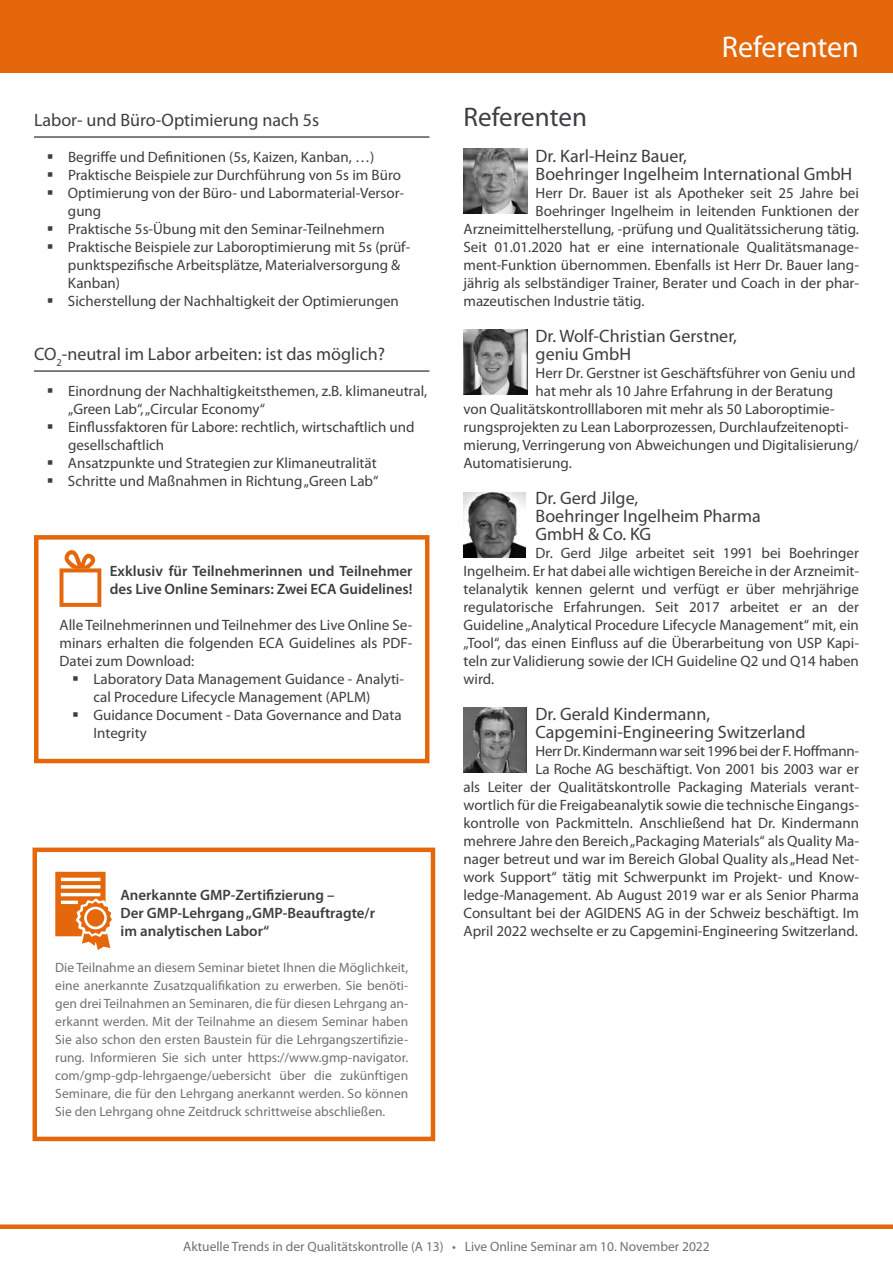
<style>
.page{position:relative;width:893px;height:1263px;background:#fff}
.page>*{position:absolute;margin:0;border:0;box-sizing:border-box;transform-origin:0 0}
.t1{font:30px "Myriad Pro";color:#fff}
.t2{font:27px "Myriad Pro";color:#3e3d40}
.t3{font:18px/18px "Myriad Pro";color:#3e3d40}
.t4{font:15px/18px "Myriad Pro";color:#3e3d40}
.t5{font:600 15px/18px "Myriad Pro";color:#3e3d40}
.t6{font:13.5px/18px "Myriad Pro";color:#707172;text-align:justify}
</style>
<div class="page">
<div style="left:0;top:0;width:893px;height:72px;background:#e4680b"></div>
<div style="left:0;top:1224px;width:893px;height:5px;background:#e4680b"></div>
<div style="left:33px;top:847px;width:402px;height:294px;background:#fff;border:4px solid #e4680b"></div>
<hr style="left:34px;top:137px;width:395px;height:1px;background:#000">
<hr style="left:34px;top:371px;width:395px;height:1px;background:#000">
<div style="left:34px;top:535px;width:395px;height:228px;border:4px solid #e4680b"></div>
<svg style="left:60px;top:550px;width:41px;height:57px"></svg>
<svg style="left:55px;top:872px;width:57px;height:78px"></svg>
<img style="left:463px;top:148px;width:64px;height:65px">
<img style="left:463px;top:330px;width:64px;height:64px">
<img style="left:463px;top:493px;width:62px;height:64px">
<img style="left:463px;top:708px;width:64px;height:64px">
<p class="t3" style="left:34px;top:111px;width:287px">Labor- und Büro-Optimierung nach 5s</p>
<p class="t4" style="left:68px;top:148px;width:344px">Begriffe und Definitionen (5s, Kaizen, Kanban, …)<br>Praktische Beispiele zur Durchführung von 5s im Büro Optimierung von der Büro- und Labormaterial-Versor&shy;gung<br>Praktische 5s-Übung mit den Seminar-Teilnehmern Praktische Beispiele zur Laboroptimierung mit 5s (prüf&shy;punktspezifische Arbeitsplätze, Materialversorgung &amp; Kanban)<br>Sicherstellung der Nachhaltigkeit der Optimierungen</p>
<p class="t3" style="left:34px;top:345px;width:352px">CO<sub>2</sub>-neutral im Labor arbeiten: ist das möglich?</p>
<p class="t4" style="left:68px;top:382px;width:361px">Einordnung der Nachhaltigkeitsthemen, z.B. klimaneutral, „Green Lab“, „Circular Economy“<br>Einflussfaktoren für Labore: rechtlich, wirtschaftlich und gesellschaftlich<br>Ansatzpunkte und Strategien zur Klimaneutralität Schritte und Maßnahmen in Richtung „Green Lab“</p>
<p class="t5" style="left:110px;top:562px;width:304px">Exklusiv für Teilnehmerinnen und Teilnehmer des Live Online Seminars: Zwei ECA Guidelines!</p>
<p class="t4" style="left:60px;top:616px;width:354px;text-align:justify">Alle Teilnehmerinnen und Teilnehmer des Live Online Se&shy;minars erhalten die folgenden ECA Guidelines als PDF-Datei zum Download:</p>
<p class="t4" style="left:94px;top:670px;width:312px">Laboratory Data Management Guidance - Analyti&shy;cal Procedure Lifecycle Management (APLM)<br>Guidance Document - Data Governance and Data Integrity</p>
<p class="t5" style="left:121px;top:886px;width:256px">Anerkannte GMP-Zertifizierung –<br>Der GMP-Lehrgang „GMP-Beauftragte/r im analytischen Labor“</p>
<p class="t6" style="left:55px;top:959px;width:354px">Die Teilnahme an diesem Seminar bietet Ihnen die Möglichkeit, eine anerkannte Zusatzqualifikation zu erwerben. Sie benöti&shy;gen drei Teilnahmen an Seminaren, die für diesen Lehrgang an&shy;erkannt werden. Mit der Teilnahme an diesem Seminar haben Sie also schon den ersten Baustein für die Lehrgangszertifizie&shy;rung. Informieren Sie sich unter https://www.gmp-navigator. com/gmp-gdp-lehrgaenge/uebersicht über die zukünftigen Seminare, die für den Lehrgang anerkannt werden. So können Sie den Lehrgang ohne Zeitdruck schrittweise abschließen.</p>
<h1 class="t1" style="left:722px;top:30px;width:139px">Referenten</h1>
<h2 class="t2" style="left:463px;top:102px;width:125px">Referenten</h2>
<p class="t3" style="left:536px;top:147px;width:318px">Dr. Karl-Heinz Bauer,<br>Boehringer Ingelheim International GmbH</p>
<p class="t4" style="left:536px;top:184px;width:325px">Herr Dr. Bauer ist als Apotheker seit 25 Jahre bei</p>
<p class="t4" style="left:536px;top:202px;width:325px">Boehringer Ingelheim in leitenden Funktionen der</p>
<p class="t4" style="left:463px;top:220px;width:397px">Arzneimittelherstellung, -prüfung und Qualitätssicherung tätig.</p>
<p class="t4" style="left:463px;top:238px;width:397px">Seit 01.01.2020 hat er eine internationale Qualitätsmanage-</p>
<p class="t4" style="left:463px;top:256px;width:397px">ment-Funktion übernommen. Ebenfalls ist Herr Dr. Bauer lang-</p>
<p class="t4" style="left:463px;top:274px;width:397px">jährig als selbständiger Trainer, Berater und Coach in der phar-</p>
<p class="t4" style="left:463px;top:292px;width:183px">mazeutischen Industrie tätig.</p>
<p class="t3" style="left:536px;top:327px;width:203px">Dr. Wolf-Christian Gerstner, geniu GmbH</p>
<p class="t4" style="left:536px;top:364px;width:322px">Herr Dr. Gerstner ist Geschäftsführer von Geniu und</p>
<p class="t4" style="left:536px;top:382px;width:299px">hat mehr als 10 Jahre Erfahrung in der Beratung</p>
<p class="t4" style="left:463px;top:400px;width:373px">von Qualitätskontrolllaboren mit mehr als 50 Laboroptimie-</p>
<p class="t4" style="left:463px;top:418px;width:387px">rungsprojekten zu Lean Laborprozessen, Durchlaufzeitenopti-</p>
<p class="t4" style="left:463px;top:436px;width:397px">mierung, Verringerung von Abweichungen und Digitalisierung/</p>
<p class="t4" style="left:463px;top:454px;width:110px">Automatisierung.</p>
<p class="t3" style="left:536px;top:489px;width:227px">Dr. Gerd Jilge,<br>Boehringer Ingelheim Pharma<br>GmbH &amp; Co. KG</p>
<p class="t4" style="left:463px;top:544px;width:397px;text-align:justify;text-indent:72px">Dr. Gerd Jilge arbeitet seit 1991 bei Boehringer Ingelheim. Er hat dabei alle wichtigen Bereiche in der Arzneimit&shy;telanalytik kennen gelernt und verfügt er über mehrjährige regulatorische Erfahrungen. Seit 2017 arbeitet er an der Guideline „Analytical Procedure Lifecycle Management“ mit, ein „Tool“, das einen Einfluss auf die Überarbeitung von USP Kapi&shy;teln zur Validierung sowie der ICH Guideline Q2 und Q14 haben wird.</p>
<p class="t3" style="left:536px;top:705px;width:272px">Dr. Gerald Kindermann,<br>Capgemini-Engineering Switzerland</p>
<p class="t4" style="left:463px;top:742px;width:397px;text-align:right">Herr Dr. Kindermann war seit 1996 bei der F. Hoffmann-<br>La Roche AG beschäftigt. Von 2001 bis 2003 war er<br>als Leiter der Qualitätskontrolle Packaging Materials verant&shy;wortlich für die Freigabeanalytik sowie die technische Eingangs&shy;kontrolle von Packmitteln. Anschließend hat Dr. Kindermann mehrere Jahre den Bereich „Packaging Materials“ als Quality Ma&shy;nager betreut und war im Bereich Global Quality als „Head Net&shy;work Support“ tätig mit Schwerpunkt im Projekt- und Know&shy;ledge-Management. Ab August 2019 war er als Senior Pharma Consultant bei der AGIDENS AG in der Schweiz beschäftigt. Im April 2022 wechselte er zu Capgemini-Engineering Switzerland.</p>
<p class="t6" style="left:183px;top:1238px;width:528px">Aktuelle Trends in der Qualitätskontrolle (A 13) • Live Online Seminar am 10. November 2022</p>
</div>
